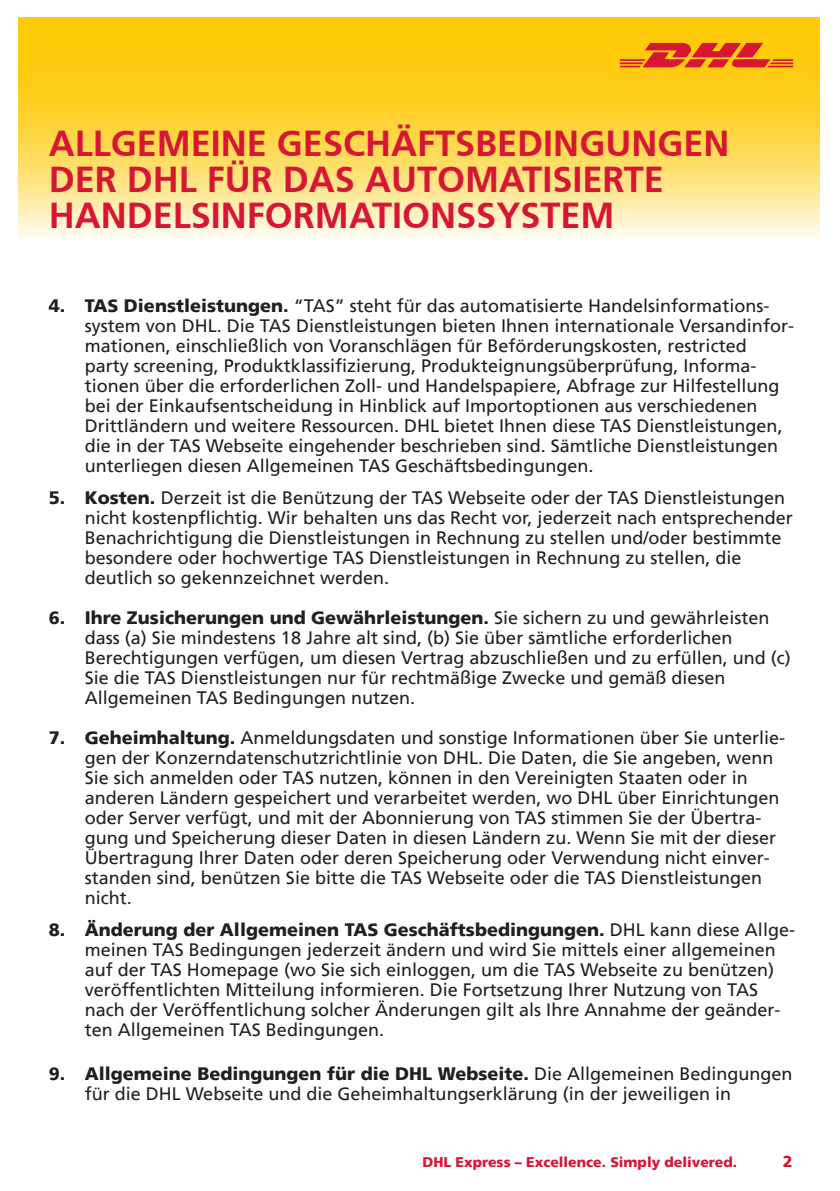
<style>
.page{position:relative;width:840px;height:1191px;background:#fff}
.page>*{position:absolute;margin:0;border:0;box-sizing:border-box;transform-origin:0 0}
.t1{font:700 36px/36px "Frutiger 65";color:#d71634}
.t2{font:18px/20px "Frutiger LT";color:#231f20}
.t3{font:900 16px "Frutiger LT";color:#d71634}
.t4{font:900 14px "Frutiger LT";color:#d71634}
.s1{font-weight:900}
</style>
<div class="page">
<svg style="left:18px;top:17px;width:801px;height:221px;background:#fdd953"></svg>
<svg style="left:619px;top:43px;width:173px;height:24px;background:#e86721"></svg>
<h1 class="t1" style="left:49px;top:125px;width:682px">ALLGEMEINE GESCHÄFTSBEDINGUNGEN<br>DE R DHL FÜR DAS AUTOMATISIE</h1>
<h1 class="t1" style="left:602px;top:161px;width:42px">RTE</h1>
<h1 class="t1" style="left:49px;top:197px;width:23px">HANDELSINFO</h1>
<h1 class="t1" style="left:293px;top:197px;width:46px">RMATIONSS</h1>
<h1 class="t1" style="left:496px;top:197px;width:48px">YSTEM</h1>
<p class="t2" style="left:85px;top:296px;width:710px;text-indent:-36px"><span class="s1">4. TAS Dienstleistungen.</span> “TAS” steht für das automatisierte Handelsinformations&shy;system von DHL. Die TAS Dienstleistungen bieten Ihnen internationale Versandinfor&shy;mationen, einschließlich von Voranschlägen für Beförderungskosten, restricted party screening, Produktklassifizierung, Produkteignungsüberprüfung, Informa&shy;tionen über die erforderlichen Zoll- und Handelspapiere, Abfrage zur Hilfestellung bei der Einkaufsentscheidung in Hinblick auf Importoptionen aus verschiedenen Drittländern und weitere Ressourcen. DHL bietet Ihnen diese TAS Dienstleistungen, die in der TAS Webseite eingehender beschrieben sind. Sämtliche Dienstleistungen unterliegen diesen Allgemeinen TAS Geschäftsbedingungen.</p>
<p class="t2" style="left:85px;top:488px;width:709px;text-indent:-36px"><span class="s1">5. Kosten.</span> Derzeit ist die Benützung der TAS Webseite oder der TAS Dienstleistungen nicht kostenpflichtig. Wir behalten uns das Recht vor, jederzeit nach entsprechender Benachrichtigung die Dienstleistungen in Rechnung zu stellen und/oder bestimmte besondere oder hochwertige TAS Dienstleistungen in Rechnung zu stellen, die deutlich so gekennzeichnet werden.</p>
<p class="t2" style="left:85px;top:608px;width:707px;text-indent:-36px"><span class="s1">6. Ihre Zusicherungen und Gewährleistungen.</span> Sie sichern zu und gewährleisten dass (a) Sie mindestens 18 Jahre alt sind, (b) Sie über sämtliche erforderlichen Berechtigungen verfügen, um diesen Vertrag abzuschließen und zu erfüllen, und (c)<br>Sie die TAS Dienstleistungen nur für rechtmäßige Zwecke und gemäß diesen Allgemeinen TAS Bedingungen nutzen.</p>
<p class="t2" style="left:85px;top:728px;width:701px;text-indent:-36px"><span class="s1">7. Geheimhaltung.</span> Anmeldungsdaten und sonstige Informationen über Sie unterlie&shy;gen der Konzerndatenschutzrichtlinie von DHL. Die Daten, die Sie angeben, wenn Sie sich anmelden oder TAS nutzen, können in den Vereinigten Staaten oder in anderen Ländern gespeichert und verarbeitet werden, wo DHL über Einrichtungen oder Server verfügt, und mit der Abonnierung von TAS stimmen Sie der Übertra&shy;gung und Speicherung dieser Daten in diesen Ländern zu. Wenn Sie mit der dieser Übertragung Ihrer Daten oder deren Speicherung oder Verwendung nicht einver&shy;standen sind, benützen Sie bitte die TAS Webseite oder die TAS Dienstleistungen nicht.</p>
<p class="t2" style="left:85px;top:920px;width:711px;text-indent:-36px"><span class="s1">8. Änderung der Allgemeinen TAS Geschäftsbedingungen.</span> DHL kann diese Allge&shy;meinen TAS Bedingungen jederzeit ändern und wird Sie mittels einer allgemeinen auf der TAS Homepage (wo Sie sich einloggen, um die TAS Webseite zu benützen) veröffentlichten Mitteilung informieren. Die Fortsetzung Ihrer Nutzung von TAS nach der Veröffentlichung solcher Änderungen gilt als Ihre Annahme der geänder&shy;ten Allgemeinen TAS Bedingungen.</p>
<p class="t2" style="left:85px;top:1064px;width:709px;text-indent:-36px"><span class="s1">9. Allgemeine Bedingungen für die DHL Webseite.</span> Die Allgemeinen Bedingungen für die DHL Webseite und die Geheimhaltungserklärung (in der jeweiligen in</p>
<p class="t4" style="left:422px;top:1153px;width:316px">DHL Express – Excellence. Simply delivered.</p>
<p class="t3" style="left:782px;top:1151px;width:11px">2</p>
</div>
